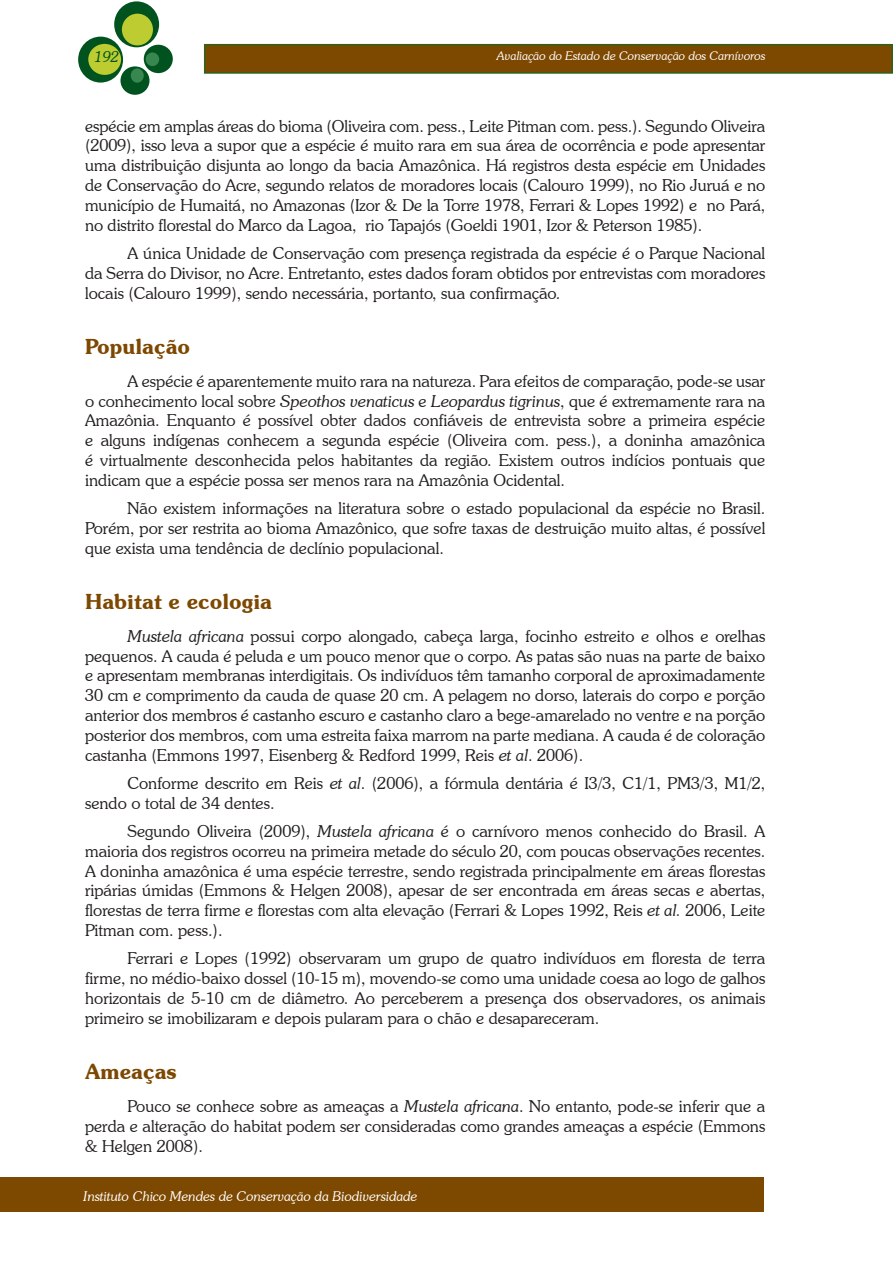
<style>
.page{position:relative;width:893px;height:1263px;background:#fff}
.page>*{position:absolute;margin:0;border:0;box-sizing:border-box;transform-origin:0 0}
.t1{font:600 21px "Souvenir IT Cby BT";color:#7d4800}
.t2{font:300 16.5px/19.8px "Souvenir IT Cby BT";color:#231f20;text-align:justify}
.t3{font:italic 300 15px "Souvenir IT Cby BT";color:#00531e}
.t4{font:italic 300 13.5px "Souvenir IT Cby BT";color:#fff}
.t5{font:italic 300 12px "Souvenir IT Cby BT";color:#fff}
.s1{font-style:italic}
</style>
<div class="page">
<div style="left:205px;top:45px;width:687px;height:28px;background:#7d4800"></div>
<div style="left:204px;top:44px;width:689px;height:30px;border:2px solid #2d631a"></div>
<div style="left:114px;top:1px;width:45px;height:46px;background:#00531e;border-radius:50%"></div>
<div style="left:78px;top:37px;width:45px;height:46px;background:#00531e;border-radius:50%"></div>
<div style="left:144px;top:45px;width:29px;height:28px;background:#00531e;border-radius:50%"></div>
<div style="left:120px;top:66px;width:30px;height:29px;background:#00531e;border-radius:50%"></div>
<div style="left:122px;top:14px;width:31px;height:31px;background:#bdcd31;border-radius:50%"></div>
<div style="left:88px;top:44px;width:33px;height:31px;background:#bdcd31;border-radius:50%"></div>
<div style="left:146px;top:52px;width:13px;height:14px;background:#388750;border-radius:50%"></div>
<div style="left:131px;top:68px;width:13px;height:15px;background:#388750;border-radius:50%"></div>
<div style="left:0;top:1178px;width:764px;height:34px;background:#7d4800"></div>
<p class="t3" style="left:94px;top:48px;width:26px">192</p>
<p class="t5" style="left:497px;top:49px;width:270px">Avaliação do Estado de Conservação dos Carnívoros</p>
<p class="t2" style="left:85px;top:116px;width:682px">espécie em amplas áreas do bioma (Oliveira com. pess., Leite Pitman com. pess.). Segundo Oliveira (2009), isso leva a supor que a espécie é muito rara em sua área de ocorrência e pode apresentar uma distribuição disjunta ao longo da bacia Amazônica. Há registros desta espécie em Unidades de Conservação do Acre, segundo relatos de moradores locais (Calouro 1999), no Rio Juruá e no município de Humaitá, no Amazonas (Izor &amp; De la Torre 1978, Ferrari &amp; Lopes 1992) e no Pará, no distrito florestal do Marco da Lagoa, rio Tapajós (Goeldi 1901, Izor &amp; Peterson 1985).</p>
<p class="t2" style="left:85px;top:243px;width:682px;text-indent:43px">A única Unidade de Conservação com presença registrada da espécie é o Parque Nacional da Serra do Divisor, no Acre. Entretanto, estes dados foram obtidos por entrevistas com moradores locais (Calouro 1999), sendo necessária, portanto, sua confirmação.</p>
<p class="t1" style="left:85px;top:333px;width:107px">População</p>
<p class="t2" style="left:85px;top:371px;width:682px;text-indent:43px">A espécie é aparentemente muito rara na natureza. Para efeitos de comparação, pode-se usar o conhecimento local sobre <span class="s1">Speothos venaticus</span> e <span class="s1">Leopardus tigrinus</span>, que é extremamente rara na Amazônia. Enquanto é possível obter dados confiáveis de entrevista sobre a primeira espécie e alguns indígenas conhecem a segunda espécie (Oliveira com. pess.), a doninha amazônica é virtualmente desconhecida pelos habitantes da região. Existem outros indícios pontuais que indicam que a espécie possa ser menos rara na Amazônia Ocidental.</p>
<p class="t2" style="left:85px;top:498px;width:682px;text-indent:43px">Não existem informações na literatura sobre o estado populacional da espécie no Brasil.<br>Porém, por ser restrita ao bioma Amazônico, que sofre taxas de destruição muito altas, é possível que exista uma tendência de declínio populacional.</p>
<p class="t1" style="left:85px;top:589px;width:189px">Habitat e ecologia</p>
<p class="t2" style="left:85px;top:626px;width:682px;text-indent:43px"><span class="s1">Mustela africana</span> possui corpo alongado, cabeça larga, focinho estreito e olhos e orelhas pequenos. A cauda é peluda e um pouco menor que o corpo. As patas são nuas na parte de baixo e apresentam membranas interdigitais. Os indivíduos têm tamanho corporal de aproximadamente 30 cm e comprimento da cauda de quase 20 cm. A pelagem no dorso, laterais do corpo e porção anterior dos membros é castanho escuro e castanho claro a bege-amarelado no ventre e na porção posterior dos membros, com uma estreita faixa marrom na parte mediana. A cauda é de coloração castanha (Emmons 1997, Eisenberg &amp; Redford 1999, Reis <span class="s1">et al</span>. 2006).</p>
<p class="t2" style="left:85px;top:773px;width:682px;text-indent:43px">Conforme descrito em Reis <span class="s1">et al</span>. (2006), a fórmula dentária é I3/3, C1/1, PM3/3, M1/2, sendo o total de 34 dentes.</p>
<p class="t2" style="left:85px;top:821px;width:682px;text-indent:43px">Segundo Oliveira (2009), <span class="s1">Mustela africana</span> é o carnívoro menos conhecido do Brasil. A maioria dos registros ocorreu na primeira metade do século 20, com poucas observações recentes.<br>A doninha amazônica é uma espécie terrestre, sendo registrada principalmente em áreas florestas ripárias úmidas (Emmons &amp; Helgen 2008), apesar de ser encontrada em áreas secas e abertas, florestas de terra firme e florestas com alta elevação (Ferrari &amp; Lopes 1992, Reis <span class="s1">et al.</span> 2006, Leite Pitman com. pess.).</p>
<p class="t2" style="left:85px;top:948px;width:682px;text-indent:43px">Ferrari e Lopes (1992) observaram um grupo de quatro indivíduos em floresta de terra firme, no médio-baixo dossel (10-15 m), movendo-se como uma unidade coesa ao logo de galhos horizontais de 5-10 cm de diâmetro. Ao perceberem a presença dos observadores, os animais primeiro se imobilizaram e depois pularam para o chão e desapareceram.</p>
<p class="t1" style="left:85px;top:1059px;width:93px">Ameaças</p>
<p class="t2" style="left:85px;top:1096px;width:682px;text-indent:43px">Pouco se conhece sobre as ameaças a <span class="s1">Mustela africana</span>. No entanto, pode-se inferir que a perda e alteração do habitat podem ser consideradas como grandes ameaças a espécie (Emmons &amp; Helgen 2008).</p>
<p class="t4" style="left:84px;top:1188px;width:335px">Instituto Chico Mendes de Conservação da Biodiversidade</p>
</div>
